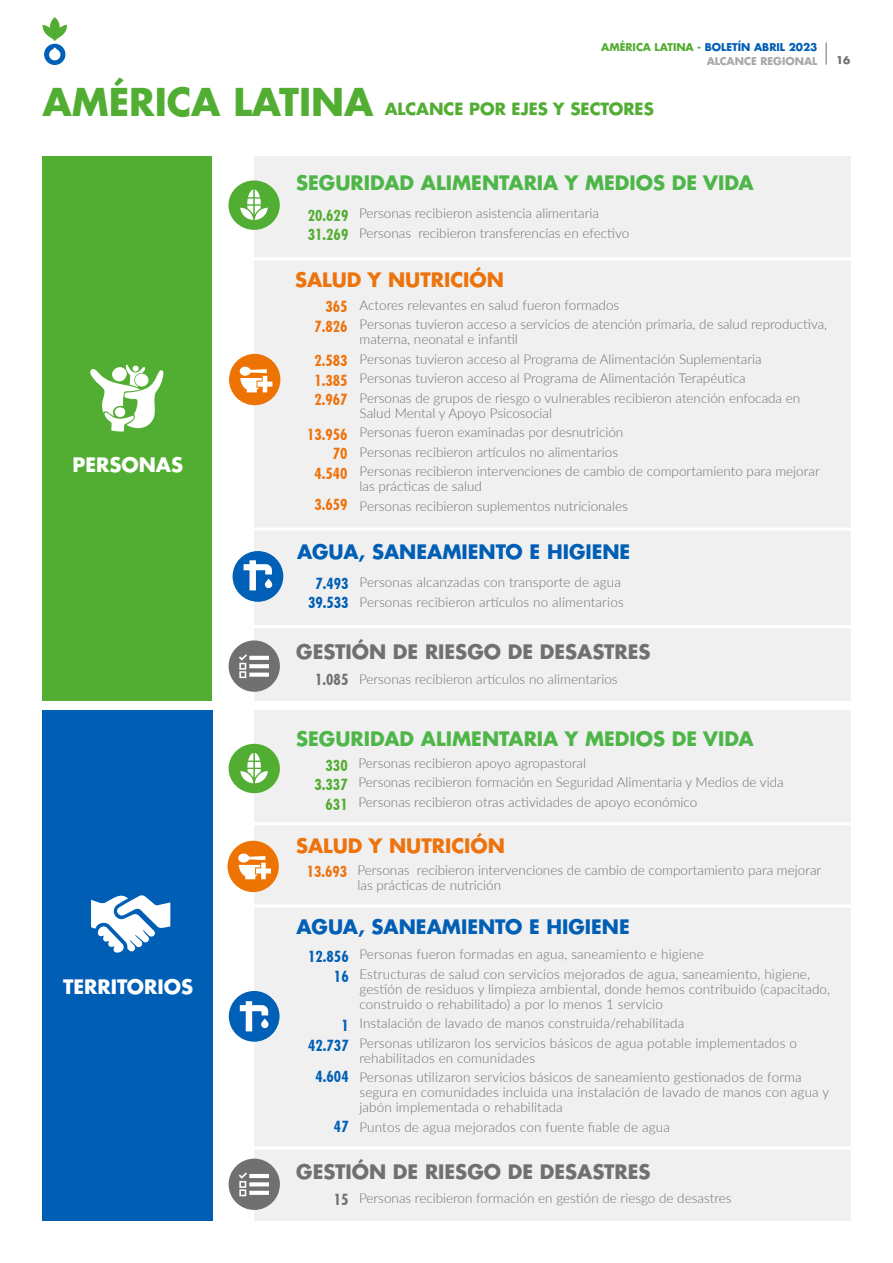
<style>
.page{position:relative;width:893px;height:1263px;background:#fff}
.page>*{position:absolute;margin:0;border:0;box-sizing:border-box;transform-origin:0 0}
.t1{font:700 37.5px "Futura LT Pro";color:#52ae32}
.t2{font:700 19.5px "Futura LT Pro";color:#4eb648}
.t3{font:700 19.5px "Futura LT Pro";color:#707070}
.t4{font:700 19.5px "Futura LT Pro";color:#005eb5}
.t5{font:700 19.5px "Futura LT Pro";color:#ed730d}
.t6{font:700 19.5px "Futura LT Pro";color:#fff}
.t7{font:700 16.5px "Futura LT Pro";color:#52ae32}
.t8{font:700 condensed 15px "Futura LT Pro";color:#ed730d}
.t9{font:700 condensed 15px "Futura LT Pro";color:#52ad30}
.t10{font:700 condensed 15px "Futura LT Pro";color:#005eb5}
.t11{font:700 condensed 15px "Futura LT Pro";color:#005fb6}
.t12{font:700 condensed 15px "Futura LT Pro";color:#707070}
.t13{font:300 13.5px/15px "Lato";color:#707070}
.t14{font:700 10.5px/13.4px "Futura LT Pro";color:#005eb5;text-align:right}
.t15{font:700 10.5px "Futura LT Pro";color:#707070}
.s1{color:#52ae32}
.s2{color:#a9a9a9}
</style>
<div class="page">
<svg style="left:826px;top:43px;width:1px;height:22px"></svg>
<svg style="left:43px;top:17px;width:24px;height:48px"></svg>
<div style="left:254px;top:156px;width:596px;height:545px;background:#eaeaea"></div>
<div style="left:254px;top:710px;width:596px;height:510px;background:#eaeaea"></div>
<div style="left:228px;top:180px;width:52px;height:50px;background:#52ad33;border-radius:50%"></div>
<svg style="left:240px;top:189px;width:28px;height:31px"></svg>
<div style="left:229px;top:744px;width:51px;height:49px;background:#52ad33;border-radius:50%"></div>
<svg style="left:240px;top:753px;width:28px;height:30px"></svg>
<div style="left:233px;top:551px;width:50px;height:51px;background:#005fb6;border-radius:50%"></div>
<svg style="left:244px;top:560px;width:29px;height:30px"></svg>
<div style="left:229px;top:991px;width:51px;height:51px;background:#005fb6;border-radius:50%"></div>
<svg style="left:240px;top:1001px;width:29px;height:30px"></svg>
<hr style="left:236px;top:257px;width:627px;height:3px;background:#fff">
<hr style="left:243px;top:527px;width:628px;height:3px;background:#fff">
<hr style="left:236px;top:625px;width:628px;height:3px;background:#fff">
<hr style="left:245px;top:822px;width:628px;height:3px;background:#fff">
<hr style="left:243px;top:904px;width:628px;height:3px;background:#fff">
<hr style="left:243px;top:1146px;width:628px;height:3px;background:#fff">
<div style="left:229px;top:640px;width:51px;height:52px;background:#707070;border-radius:50%"></div>
<svg style="left:239px;top:654px;width:30px;height:24px"></svg>
<div style="left:229px;top:1158px;width:51px;height:52px;background:#707070;border-radius:50%"></div>
<svg style="left:239px;top:1172px;width:30px;height:24px"></svg>
<div style="left:43px;top:156px;width:169px;height:545px;background:#52ae32"></div>
<svg style="left:90px;top:365px;width:73px;height:66px"></svg>
<div style="left:229px;top:354px;width:51px;height:51px;background:#ed7303;border-radius:50%"></div>
<svg style="left:240px;top:366px;width:32px;height:26px"></svg>
<div style="left:228px;top:841px;width:51px;height:51px;background:#ed7303;border-radius:50%"></div>
<svg style="left:238px;top:853px;width:33px;height:26px"></svg>
<div style="left:43px;top:710px;width:170px;height:510px;background:#005eb5"></div>
<svg style="left:91px;top:895px;width:79px;height:58px"></svg>
<p class="t1" style="left:43px;top:73px;width:332px">AMÉRICA LATINA</p>
<p class="t14" style="left:601px;top:40px;width:218px"><span class="s1">AMÉRICA LATINA -</span> BOLETÍN ABRIL 2023<br><span class="s2">ALCANCE REGIONAL</span></p>
<p class="t7" style="left:385px;top:96px;width:271px">ALCANCE POR EJES Y SECTORES</p>
<p class="t15" style="left:836px;top:52px;width:16px">16</p>
<p class="t6" style="left:73px;top:450px;width:112px">PERSONAS</p>
<p class="t6" style="left:63px;top:972px;width:131px">TERRITORIOS</p>
<p class="t2" style="left:296px;top:168px;width:459px">SEGURIDAD ALIMENTARIA Y MEDIOS DE VIDA</p>
<p class="t9" style="left:308px;top:205px;width:42px">20.629</p>
<p class="t9" style="left:308px;top:225px;width:42px">31.269</p>
<p class="t13" style="left:359px;top:205px;width:241px">Personas recibieron asistencia alimentaria</p>
<p class="t13" style="left:359px;top:225px;width:272px">Personas recibieron transferencias en efectivo</p>
<p class="t5" style="left:295px;top:265px;width:211px">SALUD Y NUTRICIÓN</p>
<p class="t8" style="left:326px;top:296px;width:24px">365</p>
<p class="t8" style="left:315px;top:316px;width:35px">7.826</p>
<p class="t8" style="left:315px;top:350px;width:35px">2.583</p>
<p class="t8" style="left:315px;top:370px;width:35px">1.385</p>
<p class="t8" style="left:315px;top:389px;width:35px">2.967</p>
<p class="t8" style="left:307px;top:424px;width:42px">13.956</p>
<p class="t8" style="left:333px;top:443px;width:16px">70</p>
<p class="t8" style="left:315px;top:463px;width:35px">4.540</p>
<p class="t8" style="left:315px;top:494px;width:35px">3.659</p>
<p class="t13" style="left:360px;top:297px;width:261px">Actores relevantes en salud fueron formados</p>
<p class="t13" style="left:360px;top:316px;width:469px">Personas tuvieron acceso a servicios de atención primaria, de salud reproductiva, materna, neonatal e infantil</p>
<p class="t13" style="left:360px;top:351px;width:404px">Personas tuvieron acceso al Programa de Alimentación Suplementaria</p>
<p class="t13" style="left:360px;top:370px;width:387px">Personas tuvieron acceso al Programa de Alimentación Terapéutica</p>
<p class="t13" style="left:360px;top:390px;width:442px">Personas de grupos de riesgo o vulnerables recibieron atención enfocada en<br>Salud Mental y Apoyo Psicosocial</p>
<p class="t13" style="left:360px;top:424px;width:265px">Personas fueron examinadas por desnutrición</p>
<p class="t13" style="left:360px;top:444px;width:260px">Personas recibieron artículos no alimentarios</p>
<p class="t13" style="left:360px;top:463px;width:462px">Personas recibieron intervenciones de cambio de comportamiento para mejorar las prácticas de salud</p>
<p class="t13" style="left:360px;top:498px;width:270px">Personas recibieron suplementos nutricionales</p>
<p class="t4" style="left:297px;top:537px;width:335px">AGUA, SANEAMIENTO E HIGIENE</p>
<p class="t10" style="left:315px;top:573px;width:35px">7.493</p>
<p class="t10" style="left:308px;top:593px;width:42px">39.533</p>
<p class="t13" style="left:359px;top:574px;width:263px">Personas alcanzadas con transporte de agua</p>
<p class="t13" style="left:359px;top:594px;width:266px">Personas recibieron artículos no alimentarios</p>
<p class="t3" style="left:296px;top:637px;width:356px">GESTIÓN DE RIESGO DE DESASTRES</p>
<p class="t12" style="left:315px;top:669px;width:35px">1.085</p>
<p class="t13" style="left:359px;top:672px;width:260px">Personas recibieron artículos no alimentarios</p>
<p class="t2" style="left:296px;top:724px;width:459px">SEGURIDAD ALIMENTARIA Y MEDIOS DE VIDA</p>
<p class="t9" style="left:326px;top:755px;width:24px">330</p>
<p class="t9" style="left:315px;top:774px;width:35px">3.337</p>
<p class="t9" style="left:326px;top:794px;width:24px">631</p>
<p class="t13" style="left:359px;top:755px;width:229px">Personas recibieron apoyo agropastoral</p>
<p class="t13" style="left:359px;top:772px;width:427px;line-height:19.5px">Personas recibieron formación en Seguridad Alimentaria y Medios de vida<br>Personas recibieron otras actividades de apoyo económico</p>
<p class="t5" style="left:296px;top:831px;width:211px">SALUD Y NUTRICIÓN</p>
<p class="t8" style="left:307px;top:861px;width:42px">13.693</p>
<p class="t13" style="left:357px;top:862px;width:465px">Personas recibieron intervenciones de cambio de comportamiento para mejorar las prácticas de nutrición</p>
<p class="t4" style="left:297px;top:912px;width:335px">AGUA, SANEAMIENTO E HIGIENE</p>
<p class="t10" style="left:308px;top:946px;width:42px">12.856</p>
<p class="t11" style="left:334px;top:966px;width:16px">16</p>
<p class="t11" style="left:341px;top:1015px;width:9px">1</p>
<p class="t11" style="left:308px;top:1035px;width:42px">42.737</p>
<p class="t11" style="left:316px;top:1066px;width:35px">4.604</p>
<p class="t11" style="left:334px;top:1116px;width:16px">47</p>
<p class="t13" style="left:359px;top:947px;width:346px">Personas fueron formadas en agua, saneamiento e higiene</p>
<p class="t13" style="left:359px;top:966px;width:472px">Estructuras de salud con servicios mejorados de agua, saneamiento, higiene, gestión de residuos y limpieza ambiental, donde hemos contribuido (capacitado, construido o rehabilitado) a por lo menos 1 servicio</p>
<p class="t13" style="left:359px;top:1016px;width:326px">Instalación de lavado de manos construida/rehabilitada</p>
<p class="t13" style="left:359px;top:1035px;width:439px">Personas utilizaron los servicios básicos de agua potable implementados o rehabilitados en comunidades</p>
<p class="t13" style="left:359px;top:1070px;width:471px">Personas utilizaron servicios básicos de saneamiento gestionados de forma segura en comunidades incluida una instalación de lavado de manos con agua y jabón implementada o rehabilitada</p>
<p class="t13" style="left:359px;top:1119px;width:312px">Puntos de agua mejorados con fuente fiable de agua</p>
<p class="t3" style="left:296px;top:1157px;width:356px">GESTIÓN DE RIESGO DE DESASTRES</p>
<p class="t12" style="left:334px;top:1189px;width:16px">15</p>
<p class="t13" style="left:359px;top:1190px;width:374px">Personas recibieron formación en gestión de riesgo de desastres</p>
</div>
